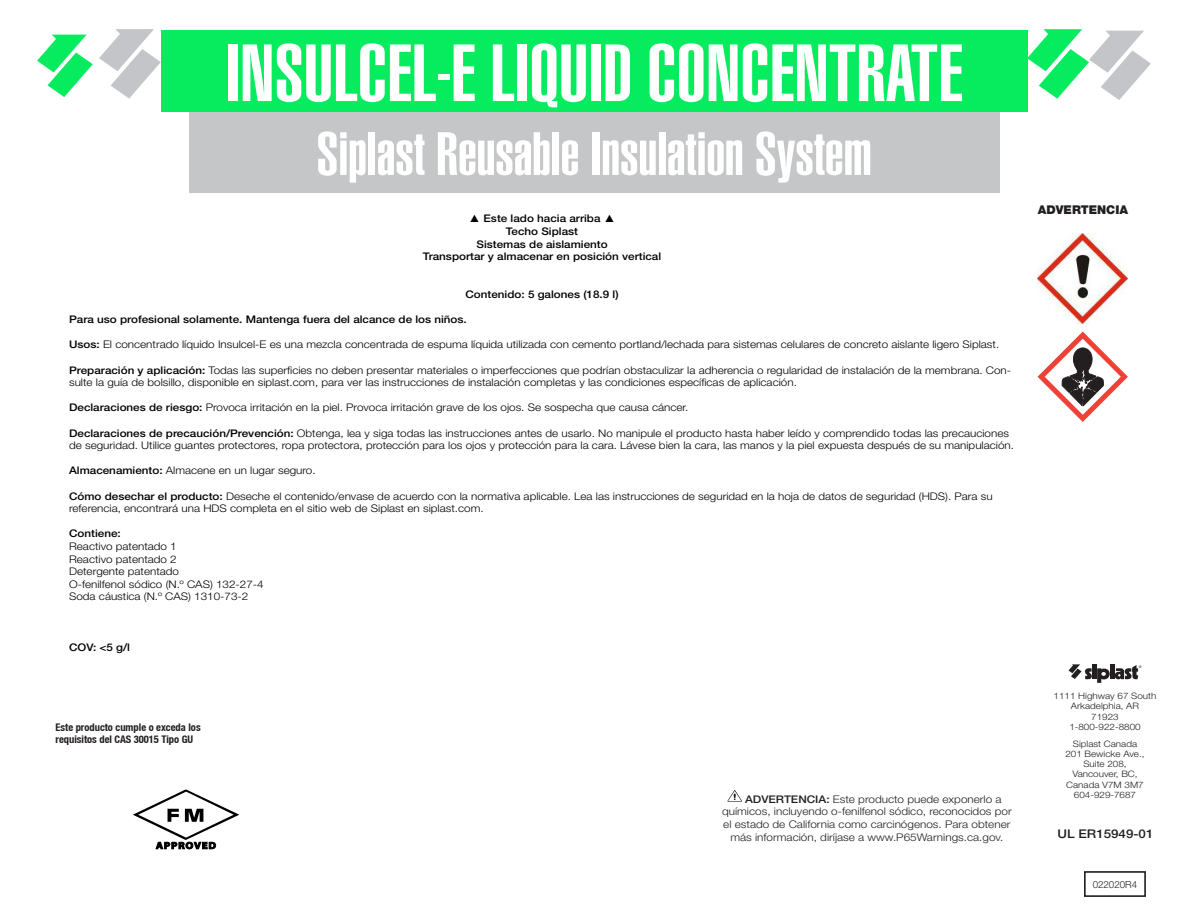
<style>
.page{position:relative;width:1188px;height:918px;background:#fff}
.page>*{position:absolute;margin:0;border:0;box-sizing:border-box;transform-origin:0 0}
.t1{font:900 extra-condensed 79.5px "Helvetica";color:#fff;scale:1.11 1}
.t2{font:900 extra-condensed 60px "Helvetica";color:#fff;scale:1.11 1}
.t3{font:500 12px "Helvetica Neue LT Std";color:#231f20;scale:1.11 1}
.t4{font:900 12px "Helvetica Neue";color:#231f20}
.t5{font:300 10.5px/12.6px "Helvetica Neue LT Std";color:#000;scale:1.11 1}
.t6{font:500 10.5px/12.6px "Helvetica Neue LT Std";color:#000;text-align:center;scale:1.11 1}
.t7{font:300 10.5px "Helvetica Neue LT Std";color:#231f20;scale:1.11 1}
.t8{font:700 condensed 10.5px "Helvetica Neue";color:#231f20}
.t9{font:300 9.75px "Helvetica Neue LT Std";color:#231f20}
.t10{font:300 8.85px/10.2px "Helvetica Neue LT Std";color:#231f20;text-align:center;scale:1.11 1}
.s1{font-family:"Arial";font-weight:700}
.s2{font-weight:500}
</style>
<div class="page">
<div style="left:1084px;top:871px;width:62px;height:26px;border:2px solid #231f20"></div>
<div style="left:189px;top:112px;width:810px;height:81px;background:#c4c6c7"></div>
<div style="left:161px;top:31px;width:866px;height:81px;background:#07eb5e"></div>
<svg style="left:37px;top:35px;width:56px;height:62px"></svg>
<svg style="left:99px;top:29px;width:62px;height:70px"></svg>
<svg style="left:1027px;top:29px;width:124px;height:71px"></svg>
<svg style="left:1069px;top:664px;width:73px;height:19px"></svg>
<svg style="left:133px;top:789px;width:106px;height:60px"></svg>
<svg style="left:727px;top:790px;width:15px;height:12px"></svg>
<img style="left:1038px;top:234px;width:90px;height:90px">
<svg style="left:1038px;top:332px;width:90px;height:90px"></svg>
<p class="t1" style="left:225px;top:28px;width:666px">INSULCEL-E LIQUID CONCENTRATE</p>
<p class="t2" style="left:316px;top:119px;width:502px">Siplast Reusable Insulation System</p>
<p class="t6" style="left:469px;top:212px;width:134px"><span class="s1">▲</span> Este lado hacia arriba <span class="s1">▲</span></p>
<p class="t6" style="left:476px;top:225px;width:120px">Techo Siplast<br>Sistemas de aislamiento</p>
<p class="t6" style="left:423px;top:250px;width:216px">Transportar y almacenar en posición vertical</p>
<p class="t6" style="left:466px;top:288px;width:139px">Contenido: 5 galones (18.9 l)</p>
<p class="t6" style="left:69px;top:313px;width:360px">Para uso profesional solamente. Mantenga fuera del alcance de los niños.</p>
<p class="t5" style="left:69px;top:338px;width:839px"><span class="s2">Usos:</span> El concentrado líquido Insulcel-E es una mezcla concentrada de espuma líquida utilizada con cemento portland/lechada para sistemas celulares de concreto aislante ligero Siplast.</p>
<p class="t5" style="left:69px;top:363px;width:850px"><span class="s2">Preparación y aplicación:</span> Todas las superficies no deben presentar materiales o imperfecciones que podrían obstaculizar la adherencia o regularidad de instalación de la membrana. Con&shy;sulte la guía de bolsillo, disponible en siplast.com, para ver las instrucciones de instalación completas y las condiciones específicas de aplicación.</p>
<p class="t5" style="left:69px;top:401px;width:559px"><span class="s2">Declaraciones de riesgo:</span> Provoca irritación en la piel. Provoca irritación grave de los ojos. Se sospecha que causa cáncer.</p>
<p class="t5" style="left:69px;top:426px;width:853px"><span class="s2">Declaraciones de precaución/Prevención:</span> Obtenga, lea y siga todas las instrucciones antes de usarlo. No manipule el producto hasta haber leído y comprendido todas las precauciones de seguridad. Utilice guantes protectores, ropa protectora, protección para los ojos y protección para la cara. Lávese bien la cara, las manos y la piel expuesta después de su manipulación.</p>
<p class="t5" style="left:69px;top:464px;width:224px"><span class="s2">Almacenamiento:</span> Almacene en un lugar seguro.</p>
<p class="t5" style="left:69px;top:489px;width:834px"><span class="s2">Cómo desechar el producto:</span> Deseche el contenido/envase de acuerdo con la normativa aplicable. Lea las instrucciones de seguridad en la hoja de datos de seguridad (HDS). Para su referencia, encontrará una HDS completa en el sitio web de Siplast en siplast.com.</p>
<p class="t6" style="left:69px;top:527px;width:48px">Contiene:</p>
<p class="t5" style="left:69px;top:540px;width:98px">Reactivo patentado 1</p>
<p class="t5" style="left:69px;top:552px;width:98px">Reactivo patentado 2</p>
<p class="t5" style="left:69px;top:565px;width:101px">Detergente patentado</p>
<p class="t5" style="left:69px;top:578px;width:177px">O-fenilfenol sódico (N.º CAS) 132-27-4</p>
<p class="t5" style="left:69px;top:590px;width:163px">Soda cáustica (N.º CAS) 1310-73-2</p>
<p class="t6" style="left:69px;top:641px;width:56px">COV: &lt;5 g/l</p>
<p class="t8" style="left:56px;top:720px;width:147px">Este producto cumple o exceda los</p>
<p class="t8" style="left:56px;top:733px;width:139px">requisitos del CAS 30015 Tipo GU</p>
<p class="t7" style="left:745px;top:792px;width:233px"><span class="s2">ADVERTENCIA:</span> Este producto puede exponerlo a</p>
<p class="t7" style="left:722px;top:805px;width:263px">químicos, incluyendo o-fenilfenol sódico, reconocidos por</p>
<p class="t7" style="left:723px;top:818px;width:260px">el estado de California como carcinógenos. Para obtener</p>
<p class="t7" style="left:730px;top:830px;width:247px">más información, diríjase a www.P65Warnings.ca.gov.</p>
<p class="t4" style="left:1038px;top:202px;width:92px">ADVERTENCIA</p>
<p class="t10" style="left:1054px;top:691px;width:94px">1111 Highway 67 South<br>Arkadelphia, AR</p>
<p class="t10" style="left:1091px;top:711px;width:26px">71923</p>
<p class="t10" style="left:1069px;top:721px;width:66px">1-800-922-8800</p>
<p class="t10" style="left:1073px;top:738px;width:59px">Siplast Canada</p>
<p class="t10" style="left:1065px;top:748px;width:73px">201 Bewicke Ave.,</p>
<p class="t10" style="left:1066px;top:759px;width:71px">Suite 208,<br>Vancouver, BC,<br>Canada V7M 3M7</p>
<p class="t10" style="left:1074px;top:790px;width:58px">604-929-7687</p>
<p class="t3" style="left:1058px;top:826px;width:88px">UL ER15949-01</p>
<p class="t9" style="left:1093px;top:878px;width:46px">022020R4</p>
</div>
